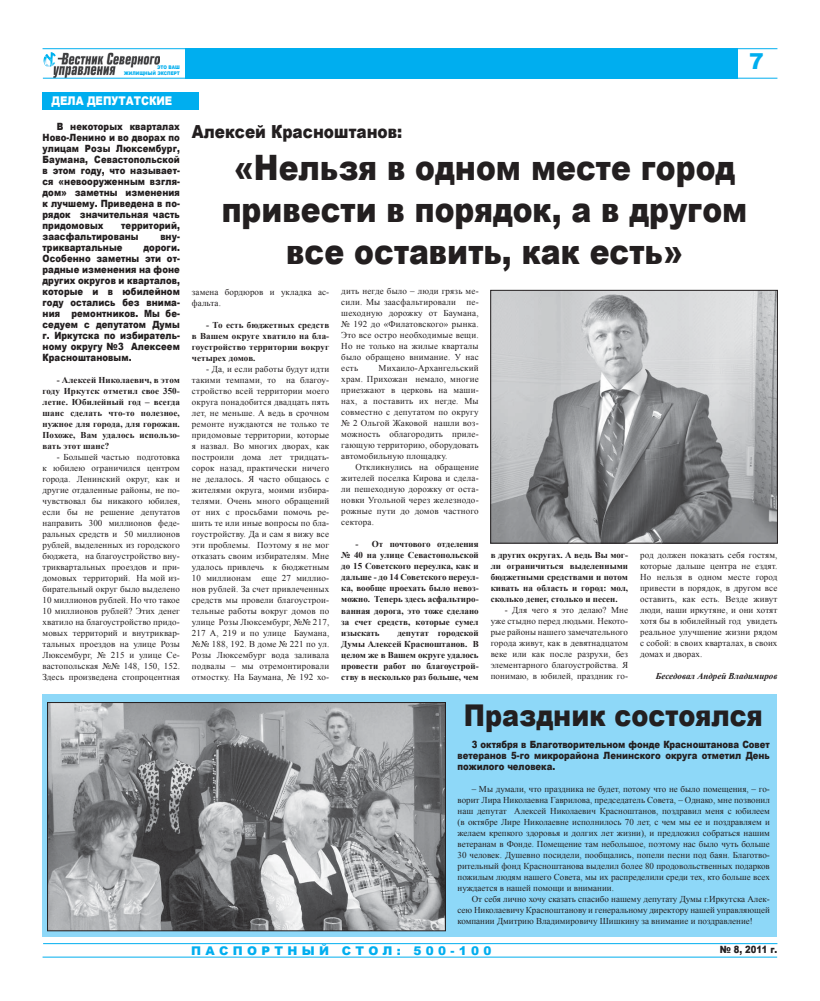
<style>
.page{position:relative;width:820px;height:1001px;background:#fff}
.page>*{position:absolute;margin:0;border:0;box-sizing:border-box;transform-origin:0 0}
.t1{font:900 35px/42px "Arial";color:#231f20;text-align:center;scale:.85 1}
.t2{font:900 30px "Arial";color:#231f20;scale:.85 1}
.t3{font:900 22px "Arial";color:#00aeef}
.t4{font:900 18px "Arial";color:#231f20;scale:.85 1}
.t5{font:900 12px "Arial";letter-spacing:.36em;color:#00aeef}
.t6{font:900 12px "Arial";color:#fff;scale:.85 1}
.t7{font:900 10px/11px "Arial";letter-spacing:.01em;color:#231f20;text-align:justify;scale:.85 1}
.t8{font:900 10px "Arial";letter-spacing:.01em;color:#231f20;scale:.84 1}
.t9{font:9px/11px "Times New Roman";letter-spacing:.01em;color:#231f20;text-align:justify}
.t10{font:700 9px/11px "Times New Roman";color:#231f20;text-align:justify}
.t11{font:italic 700 9px "Times New Roman";color:#231f20}
.t12{font:900 5px/6px "Arial";color:#00aeef;text-align:right;scale:.85 1}
</style>
<div class="page">
<img style="left:54px;top:53px;width:105px;height:25px">
<img style="left:43px;top:52px;width:12px;height:15px">
<hr style="left:43px;top:48px;width:734px;height:1px;background:#00aeef">
<hr style="left:43px;top:78px;width:734px;height:1px;background:#00aeef">
<hr style="left:43px;top:943px;width:734px;height:1px;background:#00aeef">
<hr style="left:43px;top:956px;width:733px;height:1px;background:#00aeef">
<div style="left:185px;top:49px;width:552px;height:30px;background:#00aeef"></div>
<div style="left:43px;top:92px;width:155px;height:17px;background:#00aeef"></div>
<div style="left:43px;top:694px;width:734px;height:243px;background:#8ed8f8"></div>
<img style="left:49px;top:704px;width:394px;height:225px">
<div style="left:47px;top:702px;width:398px;height:229px;border:1px solid #231f20"></div>
<img style="left:492px;top:292px;width:283px;height:249px">
<div style="left:490px;top:290px;width:287px;height:253px;border:1px solid #231f20"></div>
<p class="t12" style="left:124px;top:64px;width:67px">это ваш жилищный эксперт</p>
<h3 class="t6" style="left:52px;top:92px;width:143px">дела депутатские</h3>
<p class="t7" style="left:43px;top:120px;width:163px;text-indent:14px">В некоторых кварталах Ново-Ленино и во дворах по улицам Розы Люксембург, Баумана, Севастопольской в этом году, что называет&shy;ся «невооруженным взгля&shy;дом» заметны изменения к лучшему. Приведена в по&shy;рядок значительная часть придомовых</p>
<p class="t7" style="left:43px;top:219px;width:163px;text-indent:79px">территорий, заасфальтированы</p>
<p class="t7" style="left:160px;top:230px;width:25px">вну-</p>
<p class="t7" style="left:43px;top:241px;width:163px;text-indent:101px">дороги.<br>Особенно заметны эти от&shy;радные изменения на фоне других округов и кварталов, которые и в юбилейном году остались без внима&shy;ния ремонтников. Мы бе&shy;седуем с депутатом Думы г. Иркутска по избиратель&shy;ному округу №3 Алексеем Красноштановым.</p>
<p class="t10" style="left:43px;top:374px;width:139px;text-indent:14px">- Алексей Николаевич, в этом году Иркутск отметил свое 350- летие. Юбилейный год – всегда шанс сделать что-то полезное, нужное для города, для горожан.<br>Похоже, Вам удалось использо&shy;вать этот шанс?</p>
<p class="t9" style="left:43px;top:451px;width:139px;text-indent:14px">- Большей частью подготовка к юбилею ограничился центром города. Ленинский округ, как и другие отдаленные районы, не по&shy;чувствовал бы никакого юбилея, если бы не решение депутатов направить 300 миллионов феде&shy;ральных средств и 50 миллионов рублей, выделенных из городского бюджета, на благоустройство вну&shy;триквартальных проездов и при&shy;домовых территорий. На мой из&shy;бирательный округ было выделено 10 миллионов рублей. Но что такое 10 миллионов рублей? Этих денег хватило на благоустройство придо&shy;мовых территорий и внутриквар&shy;тальных проездов на улице Розы Люксембург, № 215 и улице Се&shy;вастопольская №№ 148, 150, 152.<br>Здесь произведена стопроцентная</p>
<p class="t7" style="left:43px;top:241px;width:96px">триквартальные</p>
<h3 class="t3" style="left:749px;top:45px;width:16px">7</h3>
<h3 class="t4" style="left:192px;top:118px;width:249px">Алексей Красноштанов:</h3>
<h1 class="t1" style="left:222px;top:145px;width:619px">«Нельзя в одном месте город привести в порядок, а в другом все оставить, как есть»</h1>
<p class="t9" style="left:192px;top:286px;width:139px">замена бордюров и укладка ас&shy;фальта.</p>
<p class="t10" style="left:192px;top:319px;width:139px;text-indent:14px">- То есть бюджетных средств в Вашем округе хватило на бла&shy;гоустройство территории вокруг четырех домов.</p>
<p class="t9" style="left:192px;top:363px;width:139px;text-indent:14px">- Да, и если работы будут идти такими темпами, то на благоу&shy;стройство всей территории моего округа понадобится двадцать пять лет, не меньше. А ведь в срочном ремонте нуждаются не только те придомовые территории, которые я назвал. Во многих дворах, как построили дома лет тридцать&shy;сорок назад, практически ничего не делалось. Я часто общаюсь с жителями округа, моими избира&shy;телями. Очень много обращений от них с просьбами помочь ре&shy;шить те или иные вопросы по бла&shy;гоустройству. Да и сам я вижу все эти проблемы. Поэтому я не мог отказать своим избирателям. Мне удалось привлечь к бюджетным 10 миллионам еще 27 миллио&shy;нов рублей. За счет привлеченных средств мы провели благоустрои&shy;тельные работы вокруг домов по улице Розы Люксембург, №№ 217, 217 А, 219 и по улице Баумана, №№ 188, 192. В доме № 221 по ул.<br>Розы Люксембург вода заливала подвалы – мы отремонтировали отмостку. На Баумана, № 192 хо-</p>
<p class="t9" style="left:341px;top:286px;width:139px">дить негде было – люди грязь ме&shy;сили. Мы заасфальтировали пе&shy;шеходную дорожку от Баумана, № 192 до «Филатовского» рынка.<br>Это все остро необходимые вещи.<br>Но не только на жилые кварталы было обращено внимание. У нас есть</p>
<p class="t9" style="left:341px;top:363px;width:139px;text-indent:37px">Михаило-Архангельский храм. Прихожан немало, многие приезжают в церковь на маши&shy;нах, а поставить их негде. Мы совместно с депутатом по округу № 2 Ольгой Жаковой нашли воз&shy;можность облагородить приле&shy;гающую территорию, оборудовать автомобильную площадку.</p>
<p class="t9" style="left:341px;top:462px;width:139px;text-indent:14px">Откликнулись на обращение жителей поселка Кирова и сдела&shy;ли пешеходную дорожку от оста&shy;новки Угольной через железнодо&shy;рожные пути до домов частного сектора.</p>
<p class="t10" style="left:341px;top:539px;width:139px;text-indent:14px">- От почтового отделения № 40 на улице Севастопольской до 15 Советского переулка, как и дальше - до 14 Советского переул&shy;ка, вообще проехать было невоз&shy;можно. Теперь здесь асфальтиро&shy;ванная дорога, это тоже сделано за счет средств, которые сумел изыскать</p>
<p class="t9" style="left:639px;top:549px;width:139px">род должен показать себя гостям, которые дальше центра не ездят.<br>Но нельзя в одном месте город привести в порядок, в другом все оставить, как есть. Везде живут люди, наши иркутяне, и они хотят хотя бы в юбилейный год увидеть реальное улучшение жизни рядом с собой: в своих кварталах, в своих домах и дворах.</p>
<p class="t11" style="left:655px;top:669px;width:123px">Беседовал Андрей Владимиров</p>
<h2 class="t2" style="left:463px;top:693px;width:353px">Праздник состоялся</h2>
<p class="t10" style="left:490px;top:549px;width:139px">в других округах. А ведь Вы мог&shy;ли ограничиться выделенными бюджетными средствами и потом кивать на область и город: мол, сколько денег, столько и песен.</p>
<p class="t9" style="left:490px;top:604px;width:139px;text-indent:14px">- Для чего я это делаю? Мне уже стыдно перед людьми. Некото&shy;рые районы нашего замечательного города живут, как в девятнадцатом веке или как после разрухи, без элементарного благоустройства. Я понимаю, в юбилей, праздник го-</p>
<p class="t10" style="left:341px;top:627px;width:139px;text-indent:56px">депутат городской Думы Алексей Красноштанов. В целом же в Вашем округе удалось провести работ по благоустрой&shy;ству в несколько раз больше, чем</p>
<p class="t7" style="left:457px;top:738px;width:369px;text-indent:14px">3 октября в Благотворительном фонде Красноштанова Совет ветеранов 5-го микрорайона Ленинского округа отметил День пожилого человека.</p>
<p class="t9" style="left:457px;top:783px;width:314px;text-indent:14px">– Мы думали, что праздника не будет, потому что не было помещения, – го&shy;ворит Лира Николаевна Гаврилова, председатель Совета, – Однако, мне позвонил наш депутат Алексей Николаевич Красноштанов, поздравил меня с юбилеем (в октябре Лире Николаевне исполнилось 70 лет, с чем мы ее и поздравляем и желаем крепкого здоровья и долгих лет жизни), и предложил собраться нашим ветеранам в Фонде. Помещение там небольшое, поэтому нас было чуть больше 30 человек. Душевно посидели, пообщались, попели песни под баян. Благотво&shy;рительный фонд Красноштанова выделил более 80 продовольственных подарков пожилым людям нашего Совета, мы их распределили среди тех, кто больше всех нуждается в нашей помощи и внимании.</p>
<p class="t9" style="left:457px;top:893px;width:314px;text-indent:14px">От себя лично хочу сказать спасибо нашему депутату Думы г.Иркутска Алек&shy;сею Николаевичу Красноштанову и генеральному директору нашей управляющей компании Дмитрию Владимировичу Шишкину за внимание и поздравление!</p>
<h3 class="t5" style="left:191px;top:942px;width:301px">паспортный стол: 500-100</h3>
<p class="t8" style="left:719px;top:942px;width:70px">№ 8, 2011 г.</p>
</div>
